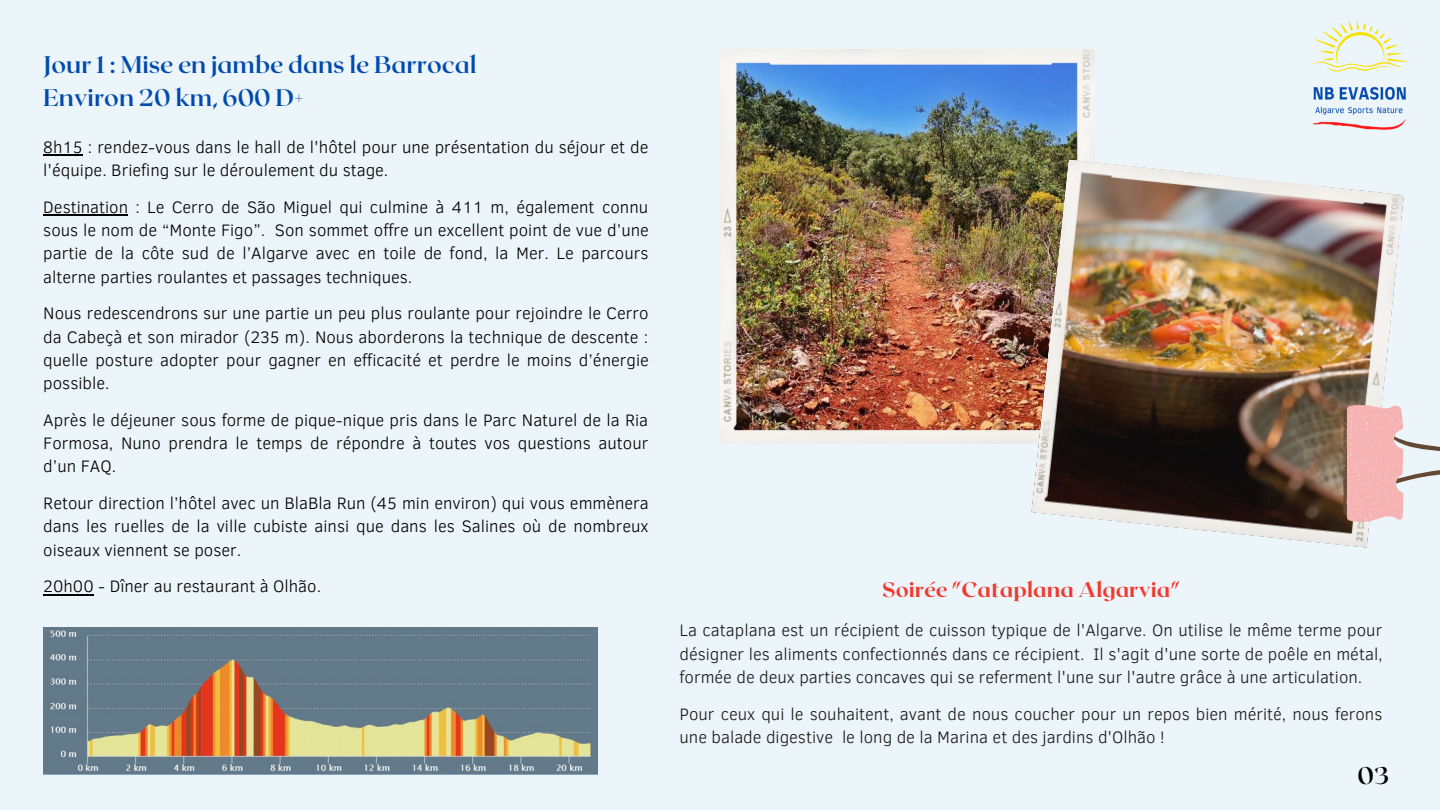
<style>
.page{position:relative;width:1440px;height:810px;background:#ebf5fa}
.page>*{position:absolute;margin:0;border:0;box-sizing:border-box;transform-origin:0 0}
.t1{font:700 24px "Roxborough CF";color:#004aad}
.t2{font:700 24px "Roxborough CF";color:#000}
.t3{font:800 21px "Roxborough CF";color:#f4382d}
.t4{font:300 17px/23.2px "Clear Sans";color:#000;text-align:justify}
.t5{font:300 17px/23.2px "Clear Sans";color:#191919;text-align:justify}
</style>
<div class="page">
<img style="left:720px;top:49px;width:375px;height:395px">
<img style="left:1031px;top:159px;width:373px;height:389px">
<svg style="left:1343px;top:405px;width:97px;height:117px"></svg>
<img style="left:1311px;top:20px;width:97px;height:110px">
<hr style="left:43px;top:154px;width:40px;height:2px;background:#000">
<hr style="left:43px;top:214px;width:85px;height:2px;background:#000">
<hr style="left:43px;top:594px;width:51px;height:1px;background:#000">
<img style="left:43px;top:628px;width:555px;height:147px">
<p class="t1" style="left:43px;top:49px;width:435px">Jour 1 : Mise en jambe dans le Barrocal</p>
<p class="t1" style="left:43px;top:82px;width:262px">Environ 20 km, 600 D+</p>
<p class="t4" style="left:43px;top:135px;width:607px">8h15 : rendez-vous dans le hall de l'hôtel pour une présentation du séjour et de l'équipe. Briefing sur le déroulement du stage.</p>
<p class="t4" style="left:43px;top:195px;width:607px">Destination : Le Cerro de São Miguel qui culmine à 411 m, également connu sous le nom de “Monte Figo”. Son sommet offre un excellent point de vue d’une partie de la côte sud de l’Algarve avec en toile de fond, la Mer. Le parcours alterne parties roulantes et passages techniques.</p>
<p class="t4" style="left:43px;top:301px;width:607px">Nous redescendrons sur une partie un peu plus roulante pour rejoindre le Cerro da Cabeçà et son mirador (235 m). Nous aborderons la technique de descente : quelle posture adopter pour gagner en efficacité et perdre le moins d’énergie possible.</p>
<p class="t4" style="left:43px;top:408px;width:607px">Après le déjeuner sous forme de pique-nique pris dans le Parc Naturel de la Ria Formosa, Nuno prendra le temps de répondre à toutes vos questions autour d’un FAQ.</p>
<p class="t4" style="left:43px;top:491px;width:607px">Retour direction l’hôtel avec un BlaBla Run (45 min environ) qui vous emmènera dans les ruelles de la ville cubiste ainsi que dans les Salines où de nombreux oiseaux viennent se poser.</p>
<p class="t4" style="left:43px;top:574px;width:279px">20h00 - Dîner au restaurant à Olhão.</p>
<p class="t3" style="left:882px;top:576px;width:299px">Soirée "Cataplana Algarvia"</p>
<p class="t5" style="left:680px;top:618px;width:705px">La cataplana est un récipient de cuisson typique de l'Algarve. On utilise le même terme pour désigner les aliments confectionnés dans ce récipient. Il s'agit d'une sorte de poêle en métal, formée de deux parties concaves qui se referment l'une sur l'autre grâce à une articulation.</p>
<p class="t5" style="left:680px;top:701px;width:704px">Pour ceux qui le souhaitent, avant de nous coucher pour un repos bien mérité, nous ferons une balade digestive le long de la Marina et des jardins d'Olhão !</p>
<p class="t2" style="left:1358px;top:760px;width:33px">03</p>
</div>
